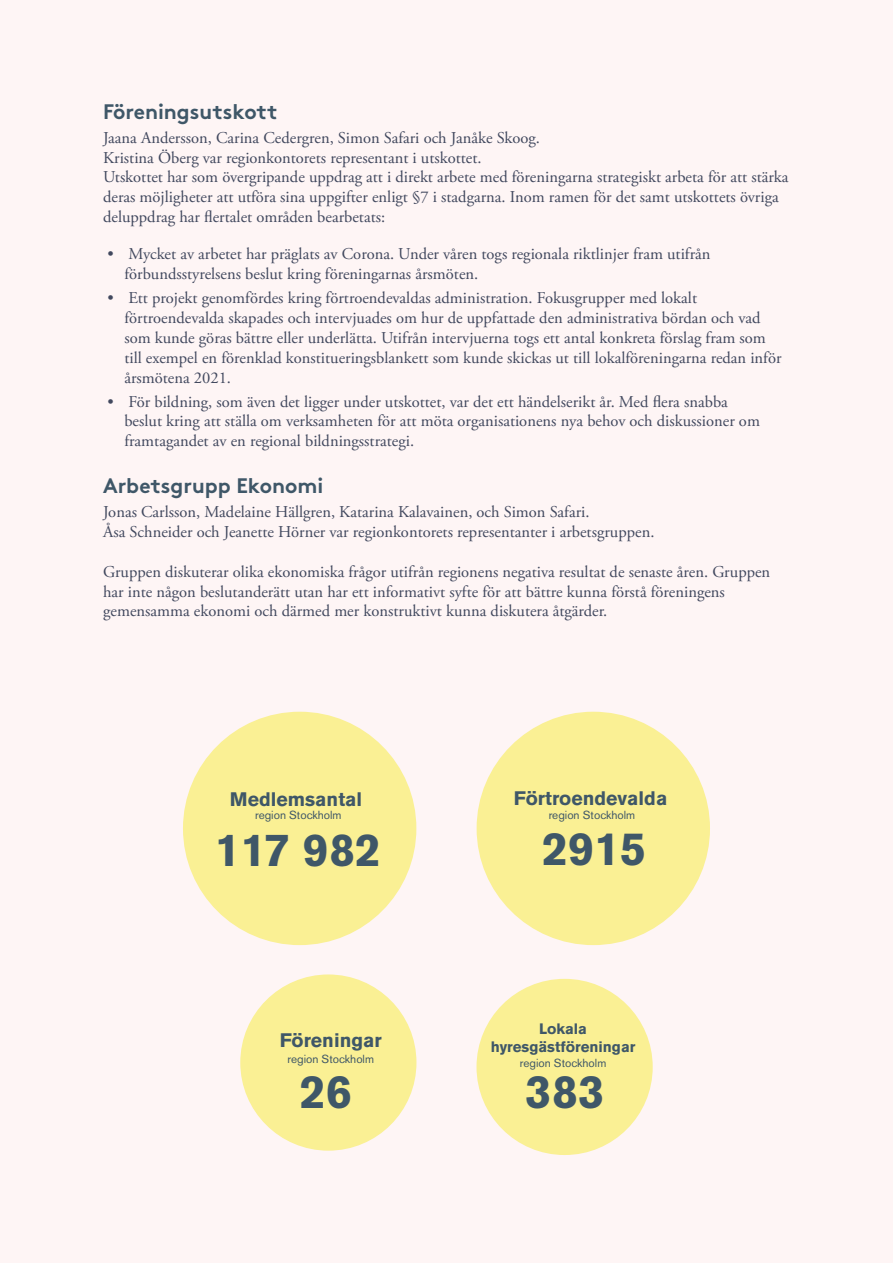
<style>
.page{position:relative;width:893px;height:1263px;background:#fef5f5}
.page>*{position:absolute;margin:0;border:0;box-sizing:border-box;transform-origin:0 0}
.t1{font:700 46.35px "Akzidenz Grotesk BE";color:#3f5768}
.t2{font:700 45.9px "Akzidenz Grotesk BE";color:#3f5768}
.t3{font:700 21px "Brown Std";color:#3f5768}
.t4{font:700 19.5px "Akzidenz Grotesk BE";color:#3f5768}
.t5{font:16.5px/19.8px "Adobe Garamond Pro";color:#41485e}
.t6{font:700 15px/18px "Akzidenz Grotesk BE";color:#3f5768;text-align:center}
.t7{font:11.7px "Akzidenz Grotesk BE";color:#3f5768}
</style>
<div class="page">
<div style="left:183px;top:712px;width:233px;height:233px;background:#faf094;border-radius:50%"></div>
<div style="left:477px;top:712px;width:233px;height:233px;background:#faf094;border-radius:50%"></div>
<div style="left:240px;top:974px;width:176px;height:177px;background:#faf094;border-radius:50%"></div>
<div style="left:476px;top:979px;width:177px;height:176px;background:#faf094;border-radius:50%"></div>
<p class="t3" style="left:103px;top:99px;width:176px">Föreningsutskott</p>
<p class="t5" style="left:103px;top:128px;width:687px">Jaana Andersson, Carina Cedergren, Simon Safari och Janåke Skoog.<br>Kristina Öberg var regionkontorets representant i utskottet.<br>Utskottet har som övergripande uppdrag att i direkt arbete med föreningarna strategiskt arbeta för att stärka deras möjligheter att utföra sina uppgifter enligt §7 i stadgarna. Inom ramen för det samt utskottets övriga deluppdrag har flertalet områden bearbetats:</p>
<p class="t5" style="left:124px;top:245px;width:588px;text-indent:-17px">• Mycket av arbetet har präglats av Corona. Under våren togs regionala riktlinjer fram utifrån förbundsstyrelsens beslut kring föreningarnas årsmöten.</p>
<p class="t5" style="left:124px;top:289px;width:659px;text-indent:-17px">• Ett projekt genomfördes kring förtroendevaldas administration. Fokusgrupper med lokalt förtroendevalda skapades och intervjuades om hur de uppfattade den administrativa bördan och vad som kunde göras bättre eller underlätta. Utifrån intervjuerna togs ett antal konkreta förslag fram som till exempel en förenklad konstitueringsblankett som kunde skickas ut till lokalföreningarna redan inför årsmötena 2021.</p>
<p class="t5" style="left:124px;top:392px;width:637px;text-indent:-17px">• För bildning, som även det ligger under utskottet, var det ett händelserikt år. Med flera snabba beslut kring att ställa om verksamheten för att möta organisationens nya behov och diskussioner om framtagandet av en regional bildningsstrategi.</p>
<p class="t3" style="left:103px;top:473px;width:222px">Arbetsgrupp Ekonomi</p>
<p class="t5" style="left:103px;top:503px;width:553px">Jonas Carlsson, Madelaine Hällgren, Katarina Kalavainen, och Simon Safari.<br>Åsa Schneider och Jeanette Hörner var regionkontorets representanter i arbetsgruppen.</p>
<p class="t5" style="left:103px;top:562px;width:669px">Gruppen diskuterar olika ekonomiska frågor utifrån regionens negativa resultat de senaste åren. Gruppen har inte någon beslutanderätt utan har ett informativt syfte för att bättre kunna förstå föreningens gemensamma ekonomi och därmed mer konstruktivt kunna diskutera åtgärder.</p>
<p class="t4" style="left:230px;top:787px;width:134px">Medlemsantal</p>
<p class="t4" style="left:514px;top:787px;width:155px">Förtroendevalda</p>
<p class="t7" style="left:255px;top:807px;width:88px">region Stockholm</p>
<p class="t7" style="left:549px;top:808px;width:88px">region Stockholm</p>
<h2 class="t2" style="left:215px;top:823px;width:168px">117 982</h2>
<h1 class="t1" style="left:542px;top:822px;width:106px">2915</h1>
<p class="t4" style="left:280px;top:1029px;width:104px">Föreningar</p>
<p class="t6" style="left:491px;top:1020px;width:146px">Lokala hyresgästföreningar</p>
<p class="t7" style="left:287px;top:1051px;width:88px">region Stockholm</p>
<p class="t7" style="left:520px;top:1056px;width:88px">region Stockholm</p>
<h1 class="t1" style="left:300px;top:1065px;width:54px">26</h1>
<h1 class="t1" style="left:525px;top:1065px;width:81px">383</h1>
</div>
